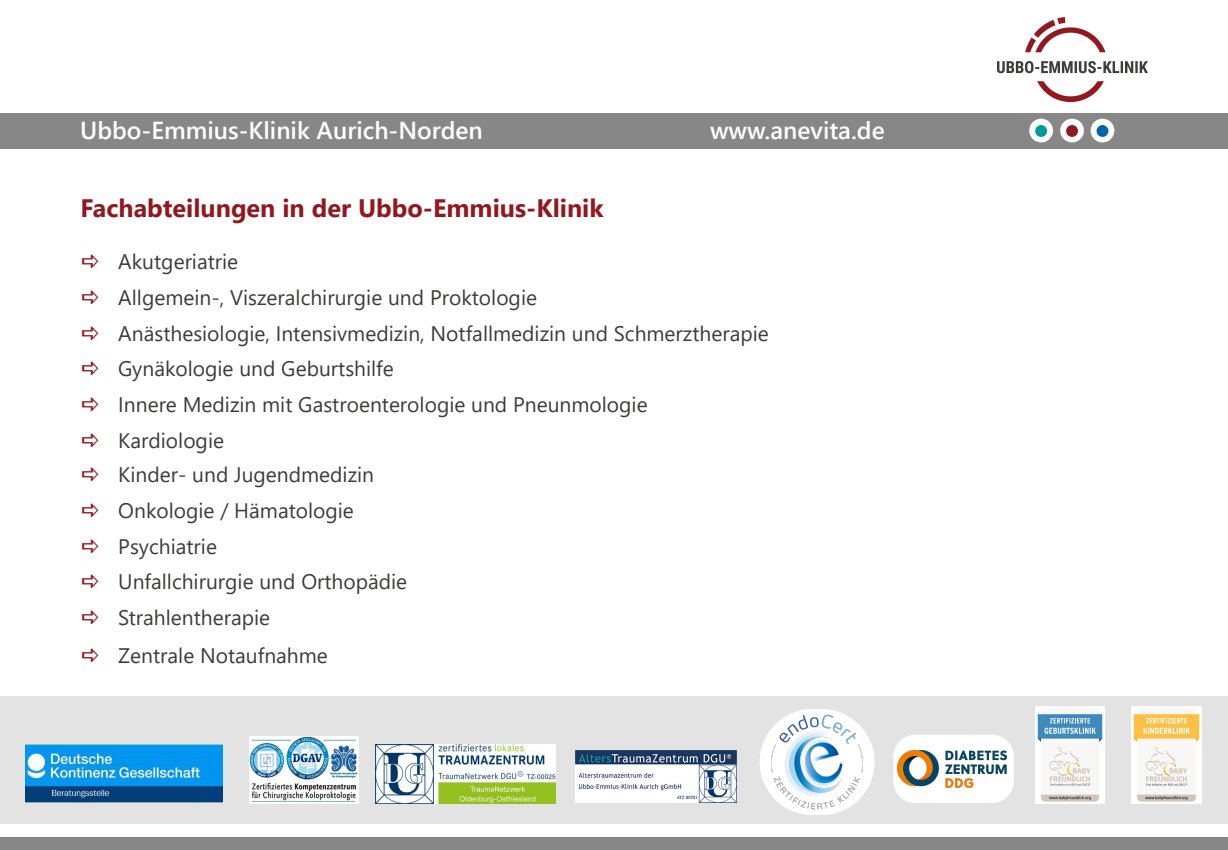
<style>
.page{position:relative;width:1228px;height:850px;background:#fff}
.page>*{position:absolute;margin:0;border:0;box-sizing:border-box;transform-origin:0 0}
.t1{font:700 25.2px "Segoe UI";color:#921820}
.t2{font:600 24.5px "Segoe UI";color:#fff}
.t3{font:21px "Segoe UI";color:#3c3c3b}
</style>
<div class="page">
<div style="left:0;top:113px;width:1228px;height:35px;background:#878787"></div>
<div style="left:0;top:837px;width:1228px;height:12px;background:#878787"></div>
<img style="left:997px;top:18px;width:150px;height:83px">
<div style="left:1090px;top:119px;width:24px;height:23px;background:#fff;border-radius:50%"></div>
<div style="left:1060px;top:119px;width:24px;height:23px;background:#fff;border-radius:50%"></div>
<div style="left:1029px;top:119px;width:24px;height:23px;background:#fff;border-radius:50%"></div>
<div style="left:1035px;top:125px;width:12px;height:12px;background:#009a9b;border-radius:50%"></div>
<div style="left:1066px;top:125px;width:12px;height:12px;background:#921820;border-radius:50%"></div>
<div style="left:1096px;top:125px;width:12px;height:12px;background:#0063ae;border-radius:50%"></div>
<div style="left:0;top:696px;width:1228px;height:127px;background:#e3e3e3"></div>
<img style="left:249px;top:736px;width:109px;height:67px">
<img style="left:1035px;top:706px;width:70px;height:97px">
<img style="left:1131px;top:706px;width:70px;height:97px">
<img style="left:575px;top:750px;width:161px;height:52px">
<img style="left:26px;top:744px;width:196px;height:58px">
<div style="left:893px;top:734px;width:121px;height:68px;background:#fff;border-radius:22px"></div>
<img style="left:898px;top:750px;width:109px;height:37px">
<div style="left:759px;top:709px;width:115px;height:106px;background:#fff;border-radius:53px"></div>
<img style="left:767px;top:712px;width:100px;height:99px">
<img style="left:376px;top:744px;width:180px;height:59px">
<p class="t2" style="left:80px;top:107px;width:404px">Ubbo-Emmius-Klinik Aurich-Norden</p>
<p class="t2" style="left:710px;top:107px;width:176px">www.anevita.de</p>
<p class="t1" style="left:80px;top:184px;width:524px">Fachabteilungen in der Ubbo-Emmius-Klinik</p>
<p class="t3" style="left:118px;top:242px;width:121px">Akutgeriatrie</p>
<p class="t3" style="left:118px;top:278px;width:420px">Allgemein-, Viszeralchirurgie und Proktologie</p>
<p class="t3" style="left:118px;top:313px;width:652px">Anästhesiologie, Intensivmedizin, Notfallmedizin und Schmerztherapie</p>
<p class="t3" style="left:118px;top:349px;width:277px">Gynäkologie und Geburtshilfe</p>
<p class="t3" style="left:118px;top:385px;width:531px">Innere Medizin mit Gastroenterologie und Pneunmologie</p>
<p class="t3" style="left:118px;top:420px;width:107px">Kardiologie</p>
<p class="t3" style="left:118px;top:455px;width:257px">Kinder- und Jugendmedizin</p>
<p class="t3" style="left:118px;top:490px;width:237px">Onkologie / Hämatologie</p>
<p class="t3" style="left:118px;top:526px;width:100px">Psychiatrie</p>
<p class="t3" style="left:118px;top:562px;width:290px">Unfallchirurgie und Orthopädie</p>
<p class="t3" style="left:118px;top:597px;width:153px">Strahlentherapie</p>
<p class="t3" style="left:118px;top:635px;width:211px">Zentrale Notaufnahme</p>
</div>
